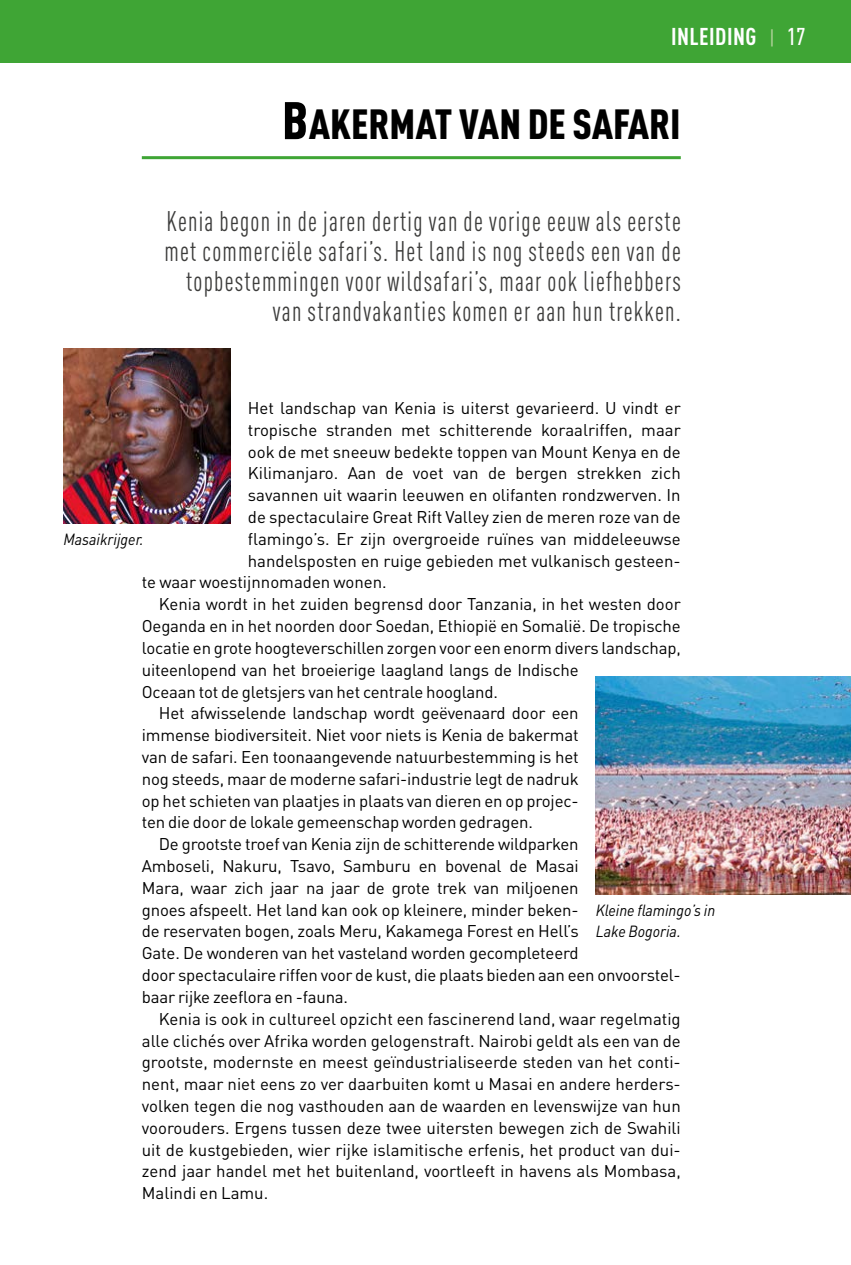
<style>
.page{position:relative;width:851px;height:1265px;background:#fff}
.page>*{position:absolute;margin:0;border:0;box-sizing:border-box;transform-origin:0 0}
.t1{font:41.6px "DIN Pro Condensed Black SC800";color:#000}
.t2{font:condensed 28px/30px "DIN Pro";letter-spacing:.05em;color:#3c3c3b;text-align:right;scale:.9 1}
.t3{font:700 condensed 24px "DIN Pro";letter-spacing:.02em;color:#fff}
.t4{font:16.8px "DIN Pro";letter-spacing:-.01em;color:#000}
.t5{font:italic 16px/21.8px "DIN Pro";color:#000;scale:.92 1}
.s1{font-weight:400;font-stretch:normal;font-size:20px;color:#b0d199}
.s2{font-weight:500}
.s3{font-family:"DIN Pro";font-weight:900;font-stretch:condensed;font-size:52px}
</style>
<div class="page">
<hr style="left:142px;top:156px;width:538px;height:3px;background:#3fa535">
<img style="left:63px;top:348px;width:168px;height:175px">
<img style="left:595px;top:676px;width:255px;height:217px">
<div style="left:0;top:0;width:850px;height:62px;background:#3fa535"></div>
<h3 class="t3" style="left:630px;top:19px;width:127px">INTRODUCT ON</h3>
<h3 class="t3" style="left:671px;top:19px;width:136px">INLEIDING <span class="s1">|</span> <span class="s2">17</span></h3>
<h1 class="t1" style="left:282px;top:92px;width:400px"><span class="s3">B</span>AKERMAT VAN DE SAFARI</h1>
<h2 class="t2" style="left:164px;top:204px;width:575px">Kenia begon in de jaren dertig van de vorige eeuw als eerste met commerciële safari’s. Het land is nog steeds een van de topbestemmingen voor wildsafari’s, maar ook liefhebbers van strandvakanties komen er aan hun trekken.</h2>
<p class="t4" style="left:248px;top:394px;width:434px">Het landschap van Kenia is uiterst gevarieerd. U vindt er</p>
<p class="t4" style="left:248px;top:416px;width:434px">tropische stranden met schitterende koraalriffen, maar</p>
<p class="t4" style="left:248px;top:438px;width:434px">ook de met sneeuw bedekte toppen van Mount Kenya en de</p>
<p class="t4" style="left:248px;top:460px;width:434px">Kilimanjaro. Aan de voet van de bergen strekken zich</p>
<p class="t4" style="left:248px;top:482px;width:434px">savannen uit waarin leeuwen en olifanten rondzwerven. In</p>
<p class="t4" style="left:248px;top:503px;width:434px">de spectaculaire Great Rift Valley zien de meren roze van de</p>
<p class="t4" style="left:248px;top:525px;width:434px">flamingo’s. Er zijn overgroeide ruïnes van middeleeuwse</p>
<p class="t4" style="left:248px;top:547px;width:434px">handelsposten en ruige gebieden met vulkanisch gesteen-</p>
<p class="t4" style="left:142px;top:569px;width:246px">te waar woestijnnomaden wonen.</p>
<p class="t4" style="left:159px;top:591px;width:523px">Kenia wordt in het zuiden begrensd door Tanzania, in het westen door</p>
<p class="t4" style="left:142px;top:612px;width:540px">Oeganda en in het noorden door Soedan, Ethiopië en Somalië. De tropische</p>
<p class="t4" style="left:142px;top:634px;width:540px">locatie en grote hoogteverschillen zorgen voor een enorm divers landschap,</p>
<p class="t4" style="left:142px;top:656px;width:438px">uiteenlopend van het broeierige laagland langs de Indische</p>
<p class="t4" style="left:142px;top:678px;width:357px">Oceaan tot de gletsjers van het centrale hoogland.</p>
<p class="t4" style="left:159px;top:700px;width:421px">Het afwisselende landschap wordt geëvenaard door een</p>
<p class="t4" style="left:142px;top:721px;width:438px">immense biodiversiteit. Niet voor niets is Kenia de bakermat</p>
<p class="t4" style="left:142px;top:743px;width:438px">van de safari. Een toonaangevende natuurbestemming is het</p>
<p class="t4" style="left:142px;top:765px;width:438px">nog steeds, maar de moderne safari-industrie legt de nadruk</p>
<p class="t4" style="left:142px;top:787px;width:438px">op het schieten van plaatjes in plaats van dieren en op projec-</p>
<p class="t4" style="left:142px;top:809px;width:392px">ten die door de lokale gemeenschap worden gedragen.</p>
<p class="t4" style="left:159px;top:830px;width:421px">De grootste troef van Kenia zijn de schitterende wildparken</p>
<p class="t4" style="left:142px;top:852px;width:438px">Amboseli, Nakuru, Tsavo, Samburu en bovenal de Masai</p>
<p class="t4" style="left:142px;top:874px;width:438px">Mara, waar zich jaar na jaar de grote trek van miljoenen</p>
<p class="t4" style="left:142px;top:896px;width:438px">gnoes afspeelt. Het land kan ook op kleinere, minder beken-</p>
<p class="t4" style="left:142px;top:918px;width:438px">de reservaten bogen, zoals Meru, Kakamega Forest en Hell’s</p>
<p class="t4" style="left:142px;top:939px;width:438px">Gate. De wonderen van het vasteland worden gecompleteerd</p>
<p class="t4" style="left:142px;top:961px;width:540px">door spectaculaire riffen voor de kust, die plaats bieden aan een onvoorstel-</p>
<p class="t4" style="left:142px;top:983px;width:208px">baar rijke zeeflora en -fauna.</p>
<p class="t4" style="left:159px;top:1005px;width:523px">Kenia is ook in cultureel opzicht een fascinerend land, waar regelmatig</p>
<p class="t4" style="left:142px;top:1027px;width:540px">alle clichés over Afrika worden gelogenstraft. Nairobi geldt als een van de</p>
<p class="t4" style="left:142px;top:1048px;width:540px">grootste, modernste en meest geïndustrialiseerde steden van het conti-</p>
<p class="t4" style="left:142px;top:1070px;width:540px">nent, maar niet eens zo ver daarbuiten komt u Masai en andere herders-</p>
<p class="t4" style="left:142px;top:1092px;width:540px">volken tegen die nog vasthouden aan de waarden en levenswijze van hun</p>
<p class="t4" style="left:142px;top:1114px;width:540px">voorouders. Ergens tussen deze twee uitersten bewegen zich de Swahili</p>
<p class="t4" style="left:142px;top:1136px;width:540px">uit de kustgebieden, wier rijke islamitische erfenis, het product van dui-</p>
<p class="t4" style="left:142px;top:1157px;width:540px">zend jaar handel met het buitenland, voortleeft in havens als Mombasa,</p>
<p class="t4" style="left:142px;top:1179px;width:128px">Malindi en Lamu.</p>
<p class="t5" style="left:63px;top:526px;width:89px">Masaikrijger.</p>
<p class="t5" style="left:595px;top:897px;width:131px">Kleine flamingo’s in<br>Lake Bogoria.</p>
</div>
